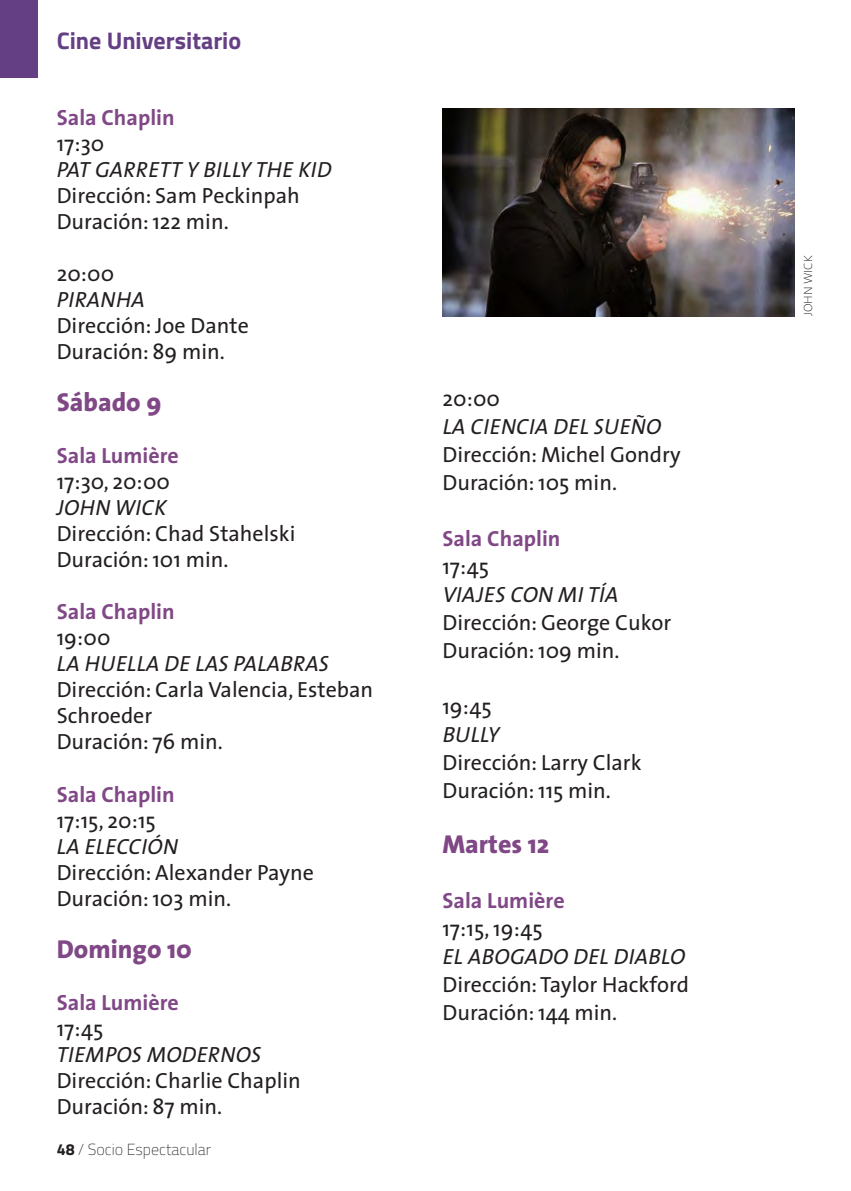
<style>
.page{position:relative;width:851px;height:1191px;background:#fff}
.page>*{position:absolute;margin:0;border:0;box-sizing:border-box;transform-origin:0 0}
.t1{font:800 26px "The Sans";color:#804886}
.t2{font:700 24px "Titillium Web";color:#653f84}
.t3{font:22px/26px "The Sans";color:#231f20}
.t4{font:italic 22px "The Sans";letter-spacing:.015em;color:#231f20}
.t5{font:700 22px "The Sans";color:#804886}
.t6{font:200 16px "Titillium Web";color:#231f20}
.t7{font:200 12px "The Sans";color:#231f20}
.s1{font-weight:700}
</style>
<div class="page">
<div style="left:0;top:0;width:38px;height:77px;background:#653f84"></div>
<img style="left:442px;top:109px;width:352px;height:207px">
<p class="t2" style="left:57px;top:22px;width:186px">Cine Universitario</p>
<p class="t5" style="left:57px;top:99px;width:119px">Sala Chaplin</p>
<p class="t3" style="left:57px;top:130px;width:49px">17:30</p>
<p class="t4" style="left:57px;top:151px;width:276px">PAT GARRETT Y BILLY THE KID</p>
<p class="t3" style="left:57px;top:182px;width:244px">Dirección: Sam Peckinpah</p>
<p class="t3" style="left:57px;top:208px;width:173px">Duración: 122 min.</p>
<p class="t3" style="left:57px;top:260px;width:59px">20:00</p>
<p class="t4" style="left:57px;top:281px;width:89px">PIRANHA</p>
<p class="t3" style="left:57px;top:312px;width:194px">Dirección: Joe Dante</p>
<p class="t3" style="left:57px;top:338px;width:170px">Duración: 89 min.</p>
<p class="t1" style="left:57px;top:380px;width:106px">Sábado 9</p>
<p class="t5" style="left:57px;top:437px;width:124px">Sala Lumière</p>
<p class="t3" style="left:57px;top:468px;width:115px">17:30, 20:00</p>
<p class="t4" style="left:57px;top:489px;width:111px">JOHN WICK</p>
<p class="t3" style="left:57px;top:520px;width:240px">Dirección: Chad Stahelski</p>
<p class="t3" style="left:57px;top:546px;width:173px">Duración: 101 min.</p>
<p class="t5" style="left:57px;top:593px;width:119px">Sala Chaplin</p>
<p class="t3" style="left:57px;top:624px;width:55px">19:00</p>
<p class="t4" style="left:57px;top:645px;width:273px">LA HUELLA DE LAS PALABRAS</p>
<p class="t3" style="left:57px;top:676px;width:318px">Dirección: Carla Valencia, Esteban<br>Schroeder</p>
<p class="t3" style="left:57px;top:728px;width:168px">Duración: 76 min.</p>
<p class="t5" style="left:57px;top:775px;width:119px">Sala Chaplin</p>
<p class="t3" style="left:57px;top:806px;width:101px">17:15, 20:15</p>
<p class="t4" style="left:57px;top:827px;width:123px">LA ELECCIÓN</p>
<p class="t3" style="left:57px;top:858px;width:259px">Dirección: Alexander Payne</p>
<p class="t3" style="left:57px;top:884px;width:176px">Duración: 103 min.</p>
<p class="t1" style="left:57px;top:926px;width:137px">Domingo 10</p>
<p class="t5" style="left:57px;top:983px;width:124px">Sala Lumière</p>
<p class="t3" style="left:57px;top:1014px;width:48px">17:45</p>
<p class="t4" style="left:57px;top:1035px;width:206px">TIEMPOS MODERNOS</p>
<p class="t3" style="left:57px;top:1066px;width:245px">Dirección: Charlie Chaplin</p>
<p class="t3" style="left:57px;top:1092px;width:167px">Duración: 87 min.</p>
<p class="t6" style="left:57px;top:1138px;width:156px"><span class="s1">48</span> / Socio Espectacular</p>
<p class="t3" style="left:442px;top:384px;width:59px">20:00</p>
<p class="t4" style="left:442px;top:408px;width:220px">LA CIENCIA DEL SUEÑO</p>
<p class="t3" style="left:442px;top:440px;width:239px">Dirección: Michel Gondry</p>
<p class="t3" style="left:442px;top:468px;width:176px">Duración: 105 min.</p>
<p class="t5" style="left:442px;top:520px;width:119px">Sala Chaplin</p>
<p class="t3" style="left:442px;top:552px;width:48px">17:45</p>
<p class="t4" style="left:442px;top:576px;width:177px">VIAJES CON MI TÍA</p>
<p class="t3" style="left:442px;top:608px;width:230px">Dirección: George Cukor</p>
<p class="t3" style="left:442px;top:636px;width:178px">Duración: 109 min.</p>
<p class="t3" style="left:442px;top:692px;width:51px">19:45</p>
<p class="t4" style="left:442px;top:716px;width:58px">BULLY</p>
<p class="t3" style="left:442px;top:748px;width:200px">Dirección: Larry Clark</p>
<p class="t3" style="left:442px;top:776px;width:170px">Duración: 115 min.</p>
<p class="t1" style="left:442px;top:822px;width:108px">Martes 12</p>
<p class="t5" style="left:442px;top:882px;width:124px">Sala Lumière</p>
<p class="t3" style="left:442px;top:914px;width:102px">17:15, 19:45</p>
<p class="t4" style="left:442px;top:938px;width:244px">EL ABOGADO DEL DIABLO</p>
<p class="t3" style="left:442px;top:970px;width:248px">Dirección: Taylor Hackford</p>
<p class="t3" style="left:442px;top:998px;width:176px">Duración: 144 min.</p>
<p class="t7" style="left:801px;top:316px;width:62px;rotate:-90deg">JOHN WICK</p>
</div>
